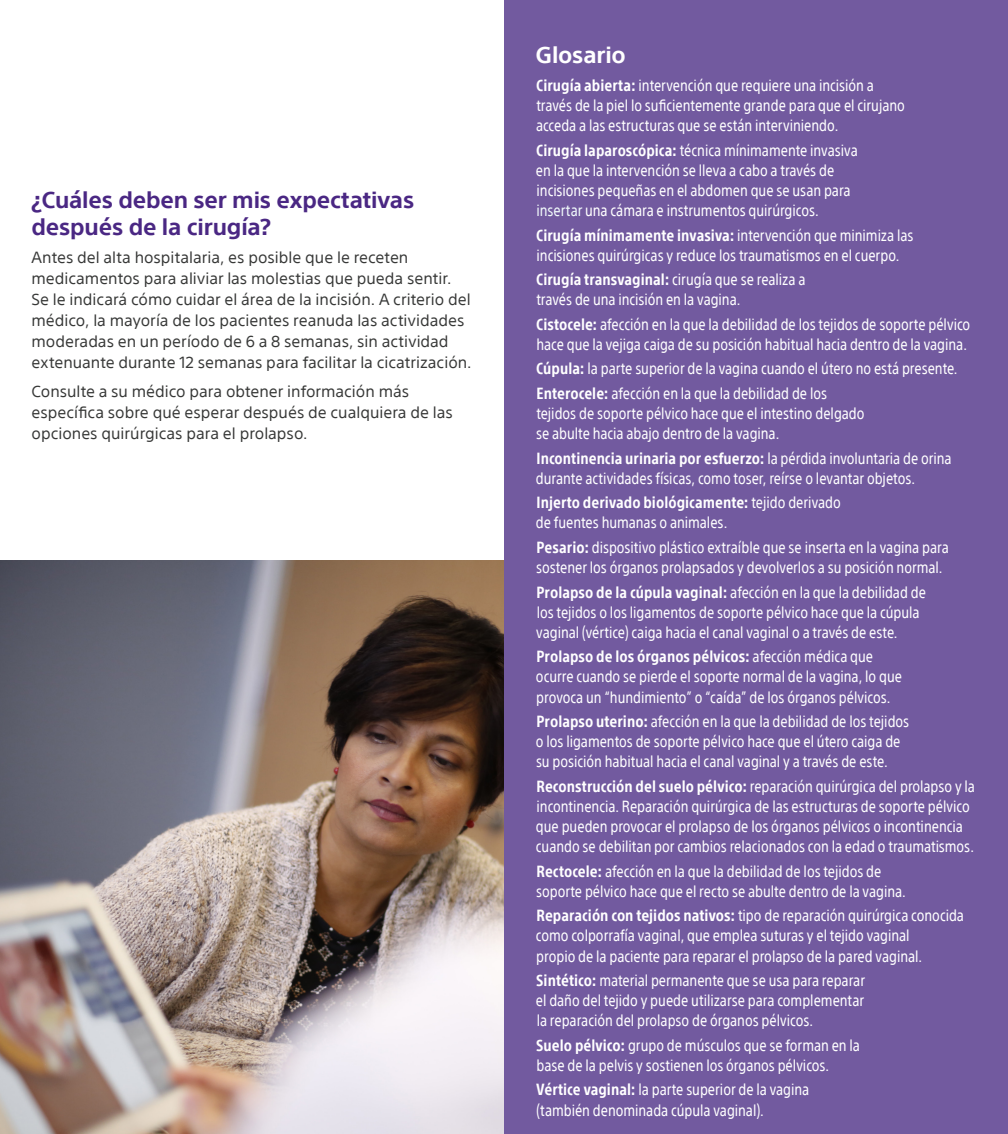
<style>
.page{position:relative;width:1008px;height:1134px;background:#fff}
.page>*{position:absolute;margin:0;border:0;box-sizing:border-box;transform-origin:0 0}
.Body_H1{font:700 22.75px/26.2px "SST";letter-spacing:-.01em;color:#4a2783}
.Body_H1-2{font:700 22.75px "SST";letter-spacing:-.01em;color:#fff}
.Glossary{font:condensed 15.75px/20.1px "SST";color:#fff}
.Body{font:15.75px/21px "SST";color:#373837}
.s1{font-weight:700}
.s2{color:#f0f9fb}
</style>
<div class="page">
<img style="left:0;top:561px;width:504px;height:573px">
<div style="left:504px;top:0;width:504px;height:1134px;background:#725a9f"></div>
<p class="Body_H1" style="left:32px;top:187px;width:384px">¿Cuáles deben ser mis expectativas después de la cirugía?</p>
<p class="Body" style="left:32px;top:247px;width:442px">Antes del alta hospitalaria, es posible que le receten medicamentos para aliviar las molestias que pueda sentir.<br>Se le indicará cómo cuidar el área de la incisión. A criterio del médico, la mayoría de los pacientes reanuda las actividades moderadas en un período de 6 a 8 semanas, sin actividad extenuante durante 12 semanas para facilitar la cicatrización.</p>
<p class="Body" style="left:32px;top:381px;width:423px">Consulte a su médico para obtener información más específica sobre qué esperar después de cualquiera de las opciones quirúrgicas para el prolapso.</p>
<p class="Body_H1-2" style="left:535px;top:41px;width:92px">Glosario</p>
<p class="Glossary" style="left:536px;top:75px;width:370px"><span class="s1">Cirugía abierta:</span> intervención que requiere una incisión a través de la piel lo suficientemente grande para que el cirujano acceda a las estructuras que se están interviniendo.</p>
<p class="Glossary" style="left:536px;top:140px;width:323px"><span class="s1">Cirugía laparoscópica:</span> técnica mínimamente invasiva en la que la intervención se lleva a cabo a través de incisiones pequeñas en el abdomen que se usan para <span class="s2">insertar</span> una cámara e instrumentos quirúrgicos.</p>
<p class="Glossary" style="left:536px;top:225px;width:379px"><span class="s1">Cirugía mínimamente invasiva:</span> intervención que minimiza las incisiones quirúrgicas y reduce los traumatismos en el cuerpo.</p>
<p class="Glossary" style="left:536px;top:269px;width:271px"><span class="s1">Cirugía transvaginal:</span> cirugía que se realiza a través de una incisión en la vagina.</p>
<p class="Glossary" style="left:536px;top:314px;width:436px"><span class="s1">Cistocele:</span> afección en la que la debilidad de los tejidos de soporte pélvico hace que la vejiga caiga de su posición habitual hacia dentro de la vagina.</p>
<p class="Glossary" style="left:536px;top:359px;width:423px"><span class="s1">Cúpula:</span> la parte superior de la vagina cuando el útero no está presente.</p>
<p class="Glossary" style="left:536px;top:383px;width:330px"><span class="s1">Enterocele:</span> afección en la que la debilidad de los tejidos de soporte pélvico hace que el intestino delgado se abulte hacia abajo dentro de la vagina.</p>
<p class="Glossary" style="left:536px;top:448px;width:417px"><span class="s1">Incontinencia urinaria por esfuerzo:</span> la pérdida involuntaria de orina durante actividades físicas, como toser, reírse o levantar objetos.</p>
<p class="Glossary" style="left:536px;top:492px;width:306px"><span class="s1">Injerto derivado biológicamente:</span> tejido derivado de fuentes humanas o animales.</p>
<p class="Glossary" style="left:536px;top:537px;width:414px"><span class="s1">Pesario:</span> dispositivo plástico extraíble que se inserta en la vagina para sostener los órganos prolapsados y devolverlos a su posición normal.</p>
<p class="Glossary" style="left:536px;top:582px;width:391px"><span class="s1">Prolapso de la cúpula vaginal:</span> afección en la que la debilidad de los tejidos o los ligamentos de soporte pélvico hace que la cúpula vaginal (vértice) caiga hacia el canal vaginal o a través de este.</p>
<p class="Glossary" style="left:536px;top:646px;width:368px"><span class="s1">Prolapso de los órganos pélvicos:</span> afección médica que ocurre cuando se pierde el soporte normal de la vagina, lo que provoca un “hundimiento” o “caída” de los órganos pélvicos.</p>
<p class="Glossary" style="left:536px;top:711px;width:375px"><span class="s1">Prolapso uterino:</span> afección en la que la debilidad de los tejidos o los ligamentos de soporte pélvico hace que el útero caiga de su posición habitual hacia el canal vaginal y a través de este.</p>
<p class="Glossary" style="left:536px;top:776px;width:441px"><span class="s1">Reconstrucción del suelo pélvico:</span> reparación quirúrgica del prolapso y la incontinencia. Reparación quirúrgica de las estructuras de soporte pélvico que pueden provocar el prolapso de los órganos pélvicos o incontinencia cuando se debilitan por cambios relacionados con la edad o traumatismos.</p>
<p class="Glossary" style="left:536px;top:861px;width:371px"><span class="s1">Rectocele:</span> afección en la que la debilidad de los tejidos de soporte pélvico hace que el recto se abulte dentro de la vagina.</p>
<p class="Glossary" style="left:536px;top:905px;width:430px"><span class="s1">Reparación con tejidos nativos:</span> tipo de reparación quirúrgica conocida como colporrafía vaginal, que emplea suturas y el tejido vaginal<br>propio de la paciente para reparar el prolapso de la pared vaginal.</p>
<p class="Glossary" style="left:536px;top:970px;width:331px;text-align:justify"><span class="s1">Sintético:</span> material permanente que se usa para reparar el daño del tejido y puede utilizarse para complementar la reparación del prolapso de órganos pélvicos.</p>
<p class="Glossary" style="left:536px;top:1035px;width:325px"><span class="s1">Suelo pélvico:</span> grupo de músculos que se forman en la base de la pelvis y sostienen los órganos pélvicos.</p>
<p class="Glossary" style="left:536px;top:1080px;width:275px"><span class="s1">Vértice vaginal:</span> la parte superior de la vagina (también denominada cúpula vaginal).</p>
</div>
